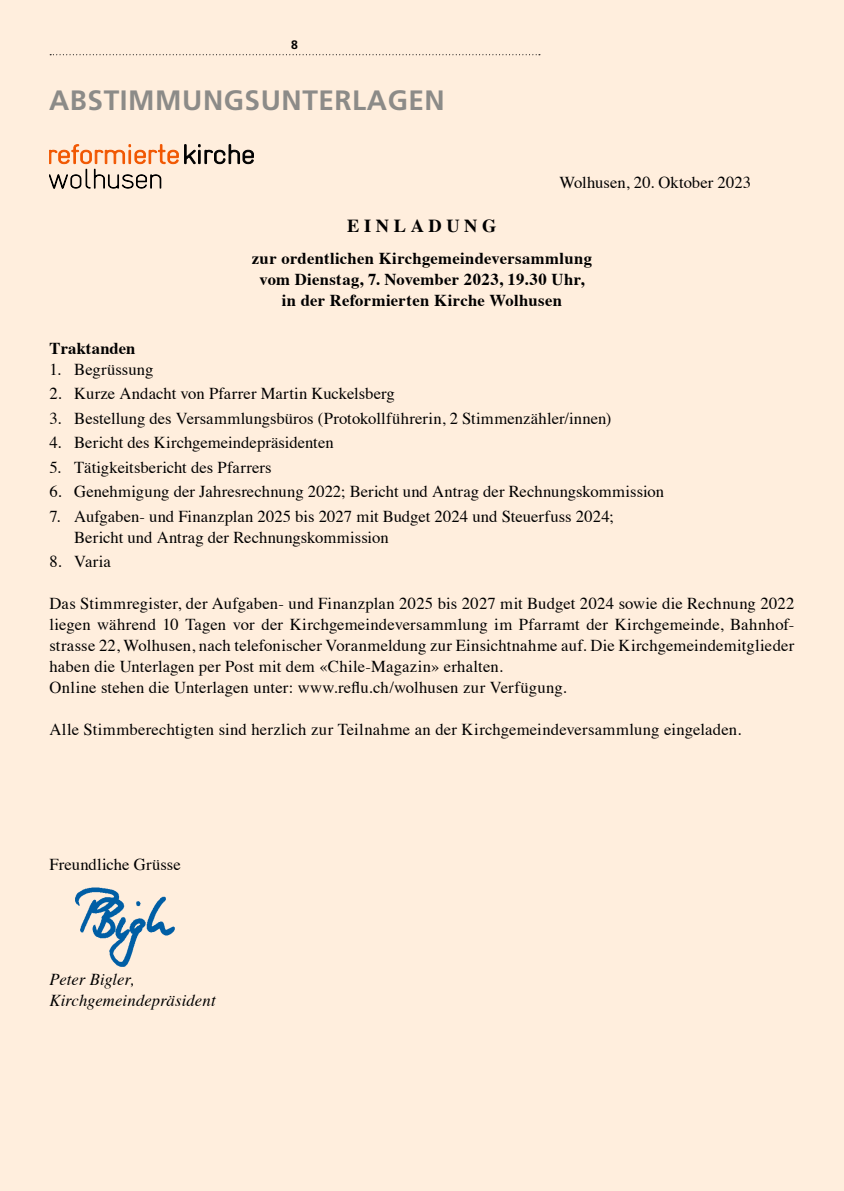
<style>
.page{position:relative;width:844px;height:1191px;background:#fff}
.page>*{position:absolute;margin:0;border:0;box-sizing:border-box;transform-origin:0 0}
.rubriktitel{font:700 28px "Frutiger LT Std";letter-spacing:.02em;color:#8c8b88}
.Lauftext{font:700 18.38px "Times";color:#000}
.Lauftext-2{font:16.62px/21px "Times";letter-spacing:.005em;color:#000}
.Lauftext_bold{font:700 16.62px "Times";letter-spacing:.02em;color:#000}
.Lauftext-3{font:italic 16.62px "Times";letter-spacing:.005em;color:#000}
.Lauftext-4{font:700 16.62px "Times";color:#000}
.Lauftext-5{font:700 12.25px "Frutiger LT Std";color:#000}
</style>
<div class="page">
<div style="left:0;top:0;width:843px;height:1191px;background:#fed"></div>
<svg style="left:50px;top:54px;width:490px;height:1px"></svg>
<svg style="left:49px;top:144px;width:204px;height:44px"></svg>
<img style="left:75px;top:887px;width:100px;height:80px">
<p class="Lauftext-5" style="left:291px;top:38px;width:8px">8</p>
<p class="rubriktitel" style="left:49px;top:84px;width:397px">ABSTIMMUNGSUNTERLAGEN</p>
<p class="Lauftext-2" style="left:559px;top:171px;width:193px">Wolhusen, 20. Oktober 2023</p>
<p class="Lauftext" style="left:347px;top:208px;width:151px">E I N L A D U N G</p>
<p class="Lauftext_bold" style="left:252px;top:242px;width:342px">zur ordentlichen Kirchgemeindeversammlung</p>
<p class="Lauftext_bold" style="left:259px;top:263px;width:326px">vom Dienstag, 7. November 2023, 19.30 Uhr,</p>
<p class="Lauftext_bold" style="left:281px;top:284px;width:282px">in der Reformierten Kirche Wolhusen</p>
<p class="Lauftext-4" style="left:49px;top:332px;width:87px">Traktanden</p>
<p class="Lauftext-2" style="left:49px;top:357px;width:105px">1. Begrüssung</p>
<p class="Lauftext-2" style="left:49px;top:382px;width:347px">2. Kurze Andacht von Pfarrer Martin Kuckelsberg</p>
<p class="Lauftext-2" style="left:49px;top:406px;width:563px">3. Bestellung des Versammlungsbüros (Protokollführerin, 2 Stimmenzähler/innen)</p>
<p class="Lauftext-2" style="left:49px;top:431px;width:286px">4. Bericht des Kirchgemeindepräsidenten</p>
<p class="Lauftext-2" style="left:49px;top:455px;width:224px">5. Tätigkeitsbericht des Pfarrers</p>
<p class="Lauftext-2" style="left:49px;top:480px;width:616px">6. Genehmigung der Jahresrechnung 2022; Bericht und Antrag der Rechnungskommission</p>
<p class="Lauftext-2" style="left:74px;top:504px;width:541px;text-indent:-25px">7. Aufgaben- und Finanzplan 2025 bis 2027 mit Budget 2024 und Steuerfuss 2024;<br>Bericht und Antrag der Rechnungskommission</p>
<p class="Lauftext-2" style="left:49px;top:550px;width:63px">8. Varia</p>
<p class="Lauftext-2" style="left:49px;top:592px;width:746px;text-align:justify">Das Stimmregister, der Aufgaben- und Finanzplan 2025 bis 2027 mit Budget 2024 sowie die Rechnung 2022 liegen während 10 Tagen vor der Kirchgemeindeversammlung im Pfarramt der Kirchgemeinde, Bahnhof&shy;strasse 22, Wolhusen, nach telefonischer Voranmeldung zur Einsichtnahme auf. Die Kirchgemeindemitglieder haben die Unterlagen per Post mit dem «Chile-Magazin» erhalten.</p>
<p class="Lauftext-2" style="left:49px;top:676px;width:518px">Online stehen die Unterlagen unter: www.reflu.ch/wolhusen zur Verfügung.</p>
<p class="Lauftext-2" style="left:49px;top:718px;width:693px">Alle Stimmberechtigten sind herzlich zur Teilnahme an der Kirchgemeindeversammlung eingeladen.</p>
<p class="Lauftext-2" style="left:50px;top:852px;width:133px">Freundliche Grüsse</p>
<p class="Lauftext-3" style="left:50px;top:965px;width:86px">Peter Bigler,</p>
<p class="Lauftext-3" style="left:50px;top:986px;width:167px">Kirchgemeindepräsident</p>
</div>
